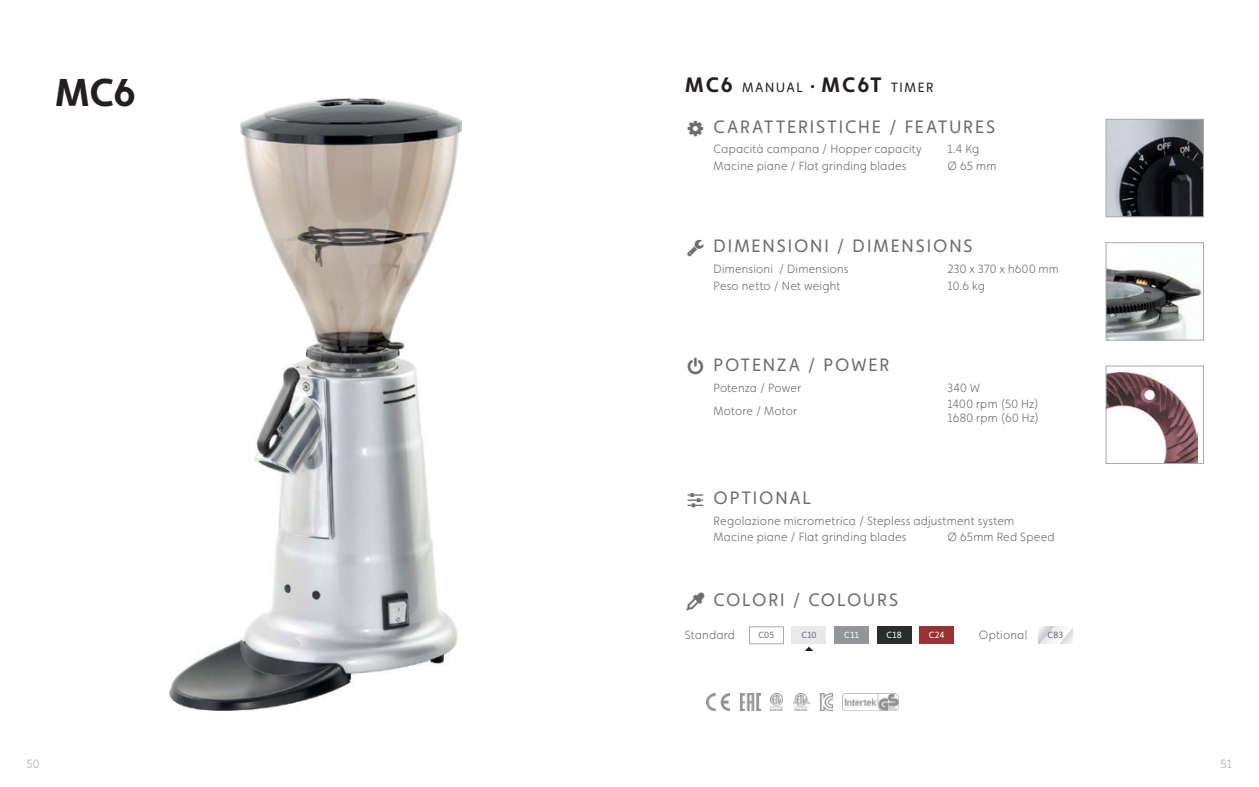
<style>
.page{position:relative;width:1259px;height:787px;background:#fff}
.page>*{position:absolute;margin:0;border:0;box-sizing:border-box;transform-origin:0 0}
.t1{font:700 39px "Faricy New";color:#231f20}
.t2{font:18px "Faricy New";letter-spacing:.105em;color:#6c6d70}
.t3{font:13.5px "Faricy New";letter-spacing:.11em;color:#231f20}
.t4{font:300 12px/14.4px "Faricy New";letter-spacing:.02em;color:#6c6d70}
.t5{font:300 12px "Faricy New";color:#a8a9ad}
.t6{font:9px "Faricy New";letter-spacing:.02em;color:#6c6d70}
.t7{font:9px "Faricy New";letter-spacing:.025em;color:#fff}
.s1{font-weight:700;font-size:21px}
</style>
<div class="page">
<img style="left:169px;top:97px;width:292px;height:613px">
<img style="left:1108px;top:121px;width:93px;height:94px">
<div style="left:1106px;top:119px;width:97px;height:98px;border:1px solid #a8a9ad"></div>
<img style="left:1108px;top:268px;width:93px;height:70px">
<div style="left:1106px;top:242px;width:97px;height:98px;border:1px solid #a8a9ad"></div>
<img style="left:1108px;top:372px;width:89px;height:89px">
<div style="left:1106px;top:366px;width:97px;height:97px;border:1px solid #a8a9ad"></div>
<img style="left:706px;top:693px;width:24px;height:17px">
<img style="left:842px;top:693px;width:56px;height:17px">
<img style="left:740px;top:693px;width:20px;height:17px">
<img style="left:771px;top:693px;width:12px;height:17px">
<img style="left:794px;top:693px;width:16px;height:17px">
<img style="left:821px;top:693px;width:11px;height:17px">
<div style="left:749px;top:626px;width:34px;height:18px;border:1px solid #a8a9ad"></div>
<div style="left:792px;top:627px;width:34px;height:17px;background:#e9e9eb"></div>
<div style="left:834px;top:627px;width:34px;height:17px;background:#93959a"></div>
<div style="left:877px;top:627px;width:34px;height:17px;background:#2a2c2f"></div>
<div style="left:919px;top:627px;width:34px;height:17px;background:#993235"></div>
<svg style="left:1038px;top:627px;width:34px;height:17px"></svg>
<svg style="left:804px;top:646px;width:9px;height:5px"></svg>
<h1 class="t1" style="left:55px;top:69px;width:82px">MC6</h1>
<p class="t3" style="left:685px;top:80px;width:250px"><span class="s1">MC6</span> MANUAL <span class="s1">· MC6T</span> TIMER</p>
<h2 class="t2" style="left:713px;top:116px;width:283px">CARATTERISTICHE / FEATURES</h2>
<p class="t4" style="left:713px;top:142px;width:210px">Capacità campana / Hopper capacity</p>
<p class="t4" style="left:947px;top:142px;width:33px">1.4 Kg</p>
<p class="t4" style="left:713px;top:159px;width:194px">Macine piane / Flat grinding blades</p>
<p class="t4" style="left:947px;top:159px;width:50px">Ø 65 mm</p>
<h2 class="t2" style="left:713px;top:235px;width:261px">DIMENSIONI / DIMENSIONS</h2>
<p class="t4" style="left:713px;top:261px;width:136px">Dimensioni / Dimensions</p>
<p class="t4" style="left:947px;top:261px;width:113px">230 x 370 x h600 mm</p>
<p class="t4" style="left:713px;top:278px;width:128px">Peso netto / Net weight</p>
<p class="t4" style="left:947px;top:278px;width:39px">10.6 kg</p>
<h2 class="t2" style="left:713px;top:354px;width:177px">POTENZA / POWER</h2>
<p class="t4" style="left:713px;top:380px;width:89px">Potenza / Power</p>
<p class="t4" style="left:947px;top:380px;width:34px">340 W</p>
<p class="t4" style="left:713px;top:403px;width:85px">Motore / Motor</p>
<p class="t4" style="left:947px;top:396px;width:93px">1400 rpm (50 Hz)<br>1680 rpm (60 Hz)</p>
<h2 class="t2" style="left:713px;top:487px;width:99px">OPTIONAL</h2>
<p class="t4" style="left:713px;top:512px;width:302px;line-height:15.9px">Regolazione micrometrica / Stepless adjustment system<br>Macine piane / Flat grinding blades</p>
<p class="t4" style="left:947px;top:529px;width:109px">Ø 65mm Red Speed</p>
<h2 class="t2" style="left:713px;top:589px;width:186px">COLORI / COLOURS</h2>
<p class="t4" style="left:685px;top:627px;width:52px">Standard</p>
<p class="t6" style="left:758px;top:630px;width:17px">C05</p>
<p class="t6" style="left:801px;top:630px;width:17px">C10</p>
<p class="t7" style="left:844px;top:630px;width:16px">C11</p>
<p class="t7" style="left:886px;top:630px;width:17px">C18</p>
<p class="t7" style="left:928px;top:630px;width:17px">C24</p>
<p class="t4" style="left:979px;top:627px;width:50px">Optional</p>
<p class="t6" style="left:1047px;top:630px;width:17px">C83</p>
<p class="t5" style="left:26px;top:757px;width:14px">50</p>
<p class="t5" style="left:1220px;top:757px;width:13px">51</p>
</div>
